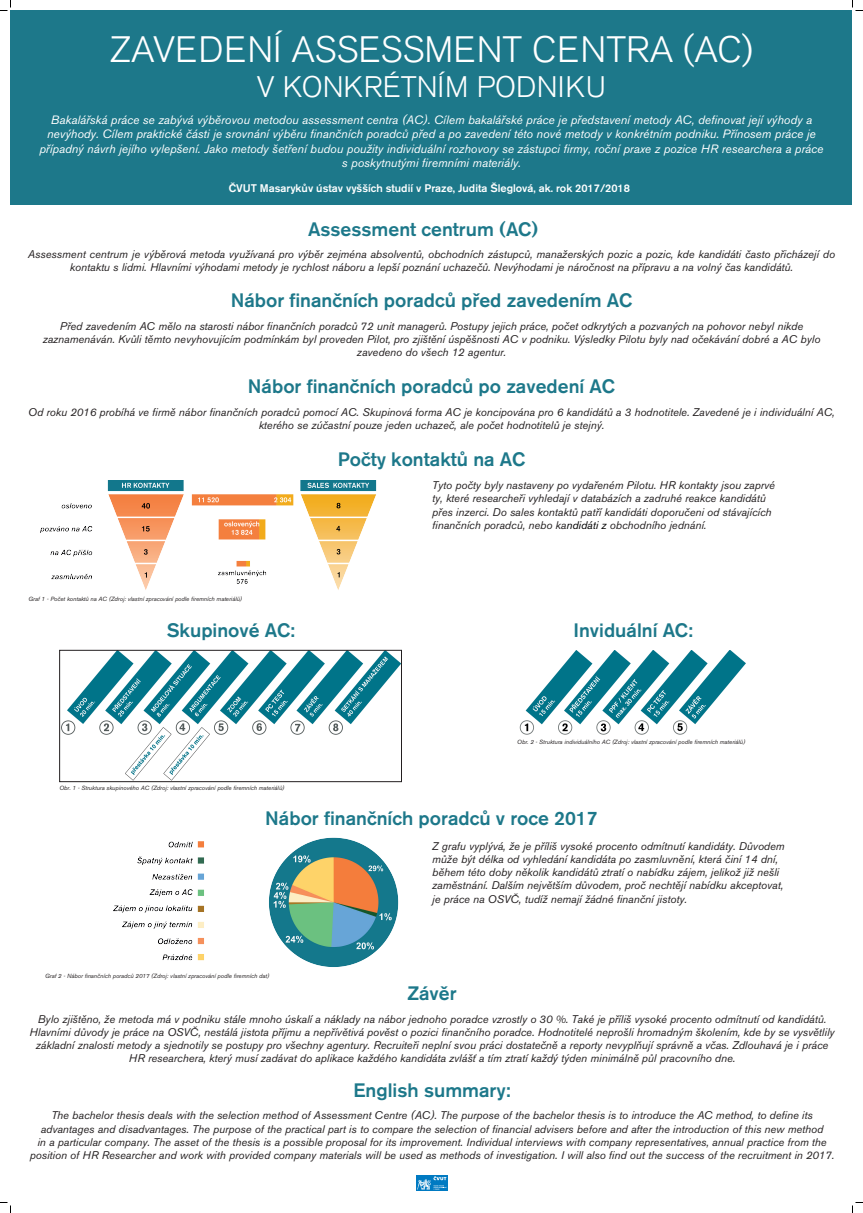
<style>
.page{position:relative;width:863px;height:1213px;background:#fff}
.page>*{position:absolute;margin:0;border:0;box-sizing:border-box;transform-origin:0 0}
.t1{font:36.5px "Akzidenz Grotesk BECE Light Os F";color:#fff}
.t2{font:29.5px "Akzidenz Grotesk BECE Light Os F";color:#fff}
.t3{font:500 19.3px "Akzidenz Grotesk BECE";color:#1d788a}
.t4{font:italic 12px/14.4px "Akzidenz Grotesk BECE";color:#fff;text-align:center}
.t5{font:italic 11.05px/13.2px "Akzidenz Grotesk BECE";color:#231f20;text-align:center}
.t6{font:500 11px "Akzidenz Grotesk BECE";color:#fff}
.t7{font:italic 6px "Akzidenz Grotesk BECE";color:#231f20}
.s1{color:#000}
</style>
<div class="page">
<div style="left:10px;top:11px;width:842px;height:194px;background:#1d788a"></div>
<img style="left:61px;top:652px;width:339px;height:128px">
<div style="left:59px;top:650px;width:343px;height:132px;border:1px solid #231f20"></div>
<img style="left:113px;top:837px;width:286px;height:130px">
<img style="left:40px;top:480px;width:337px;height:110px">
<img style="left:519px;top:650px;width:227px;height:85px">
<div style="left:432px;top:1176px;width:16px;height:15px;background:#007ac2"></div>
<div style="left:416px;top:1176px;width:16px;height:15px;background:#007ac2"></div>
<svg style="left:417px;top:1176px;width:30px;height:14px"></svg>
<svg style="left:0;top:0;width:11px;height:11px"></svg>
<svg style="left:0;top:1202px;width:11px;height:11px"></svg>
<svg style="left:852px;top:0;width:11px;height:11px"></svg>
<svg style="left:852px;top:1202px;width:11px;height:11px"></svg>
<p class="t1" style="left:110px;top:28px;width:645px">ZAVEDENÍ ASSESSMENT CENTRA (AC)</p>
<p class="t2" style="left:257px;top:70px;width:351px">V KONKRÉTNÍM PODNIKU</p>
<p class="t4" style="left:39px;top:113px;width:785px">Bakalářská práce se zabývá výběrovou metodou assessment centra (AC). Cílem bakalářské práce je představení metody AC, definovat její výhody a nevýhody. Cílem praktické části je srovnání výběru finančních poradců před a po zavedení této nové metody v konkrétním podniku. Přínosem práce je případný návrh jejího vylepšení. Jako metody šetření budou použity individuální rozhovory se zástupci firmy, roční praxe z pozice HR researchera a práce s poskytnutými firemními materiály.</p>
<p class="t6" style="left:229px;top:181px;width:403px">ČVUT Masarykův ústav vyšších studií v Praze, Judita Šleglová, ak. rok 2017/2018</p>
<p class="t3" style="left:308px;top:218px;width:232px">Assessment centrum (AC)</p>
<p class="t5" style="left:28px;top:247px;width:809px">Assessment centrum je výběrová metoda využívaná pro výběr zejména absolventů, obchodních zástupců, manažerských pozic a pozic, kde kandidáti často přicházejí do kontaktu s lidmi. Hlavními výhodami metody je rychlost náboru a lepší poznání uchazečů. Nevýhodami je náročnost na přípravu a na volný čas kandidátů.</p>
<p class="t3" style="left:231px;top:290px;width:403px">Nábor finančních poradců před zavedením AC</p>
<p class="t5" style="left:43px;top:319px;width:779px">Před zavedením AC mělo na starosti nábor finančních poradců 72 unit managerů. Postupy jejich práce, počet odkrytých a pozvaných na pohovor nebyl nikde zaznamenáván. Kvůli těmto nevyhovujícím podmínkám byl proveden Pilot, pro zjištění úspěšnosti AC v podniku. Výsledky Pilotu byly nad očekávání dobré a AC bylo zavedeno do všech 12 agentur.</p>
<p class="t3" style="left:248px;top:375px;width:369px">Nábor finančních poradců po zavedení AC</p>
<p class="t5" style="left:28px;top:406px;width:808px">Od roku 2016 probíhá ve firmě nábor finančních poradců pomocí AC. Skupinová forma AC je koncipována pro 6 kandidátů a 3 hodnotitele. Zavedené je i individuální AC, kterého se zúčastní pouze jeden uchazeč, ale počet hodnotitelů je stejný.</p>
<p class="t3" style="left:338px;top:448px;width:189px">Počty kontaktů na AC</p>
<p class="t7" style="left:28px;top:596px;width:215px">Graf 1 - Počet kontaktů na AC (Zdroj: vlastní zpracování podle firemních materiálů)</p>
<p class="t5" style="left:432px;top:479px;width:344px;text-align:left">Tyto počty byly nastaveny po vydařeném Pilotu. HR kontakty jsou zaprvé ty, které researcheři vyhledají v databázích a zadruhé reakce kandidátů přes inzerci. Do sales kontaktů patří kandidáti doporučeni od stávajících finančních poradců, nebo ka<span class="s1">ndidáti z</span> obchodního jednání.</p>
<p class="t3" style="left:167px;top:619px;width:130px">Skupinové AC:</p>
<p class="t3" style="left:573px;top:619px;width:121px">Inviduální AC:</p>
<p class="t7" style="left:59px;top:784px;width:227px">Obr. 1 - Struktura skupinového AC (Zdroj: vlastní zpracování podle firemních materiálů)</p>
<p class="t7" style="left:517px;top:739px;width:230px">Obr. 2 - Struktura individuálního AC (Zdroj: vlastní zpracování podle firemních materiálů)</p>
<p class="t3" style="left:265px;top:807px;width:334px">Nábor finančních poradců v roce 2017</p>
<p class="t7" style="left:45px;top:973px;width:226px">Graf 2 - Nábor finančních poradců 2017 (Zdroj: vlastní zpracování podle firemních dat)</p>
<p class="t5" style="left:432px;top:839px;width:354px;text-align:left">Z grafu vyplývá, že je příliš vysoké procento odmítnutí kandidáty. Důvodem může být délka od vyhledání kandidáta po zasmluvnění, která činí 14 dní, během této doby několik kandidátů ztratí o nabídku zájem, jelikož již nešli zaměstnání. Dalším největším důvodem, proč nechtějí nabídku akceptovat, je práce na OSVČ, tudíž nemají žádné finanční jistoty.</p>
<p class="t3" style="left:407px;top:983px;width:51px">Závěr</p>
<p class="t5" style="left:30px;top:1012px;width:806px">Bylo zjištěno, že metoda má v podniku stále mnoho úskalí a náklady na nábor jednoho poradce vzrostly o 30 %. Také je příliš vysoké procento odmítnutí od kandidátů.<br>Hlavními důvody je práce na OSVČ, nestálá jistota příjmu a nepřívětivá pověst o pozici finančního poradce. Hodnotitelé neprošli hromadným školením, kde by se vysvětlily základní znalosti metody a sjednotily se postupy pro všechny agentury. Recruiteři neplní svou práci dostatečně a reporty nevyplňují správně a včas. Zdlouhavá je i práce HR researchera, který musí zadávat do aplikace každého kandidáta zvlášť a tím ztratí každý týden minimálně půl pracovního dne.</p>
<p class="t3" style="left:354px;top:1079px;width:158px">English summary:</p>
<p class="t5" style="left:30px;top:1109px;width:806px">The bachelor thesis deals with the selection method of Assessment Centre (AC). The purpose of the bachelor thesis is to introduce the AC method, to define its advantages and disadvantages. The purpose of the practical part is to compare the selection of financial advisers before and after the introduction of this new method<br>in a particular company. The asset of the thesis is a possible proposal for its improvement. Individual interviews with company representatives, annual practice from the position of HR Researcher and work with provided company materials will be used as methods of investigation. I will also find out the success of the recruitment in 2017.</p>
</div>
